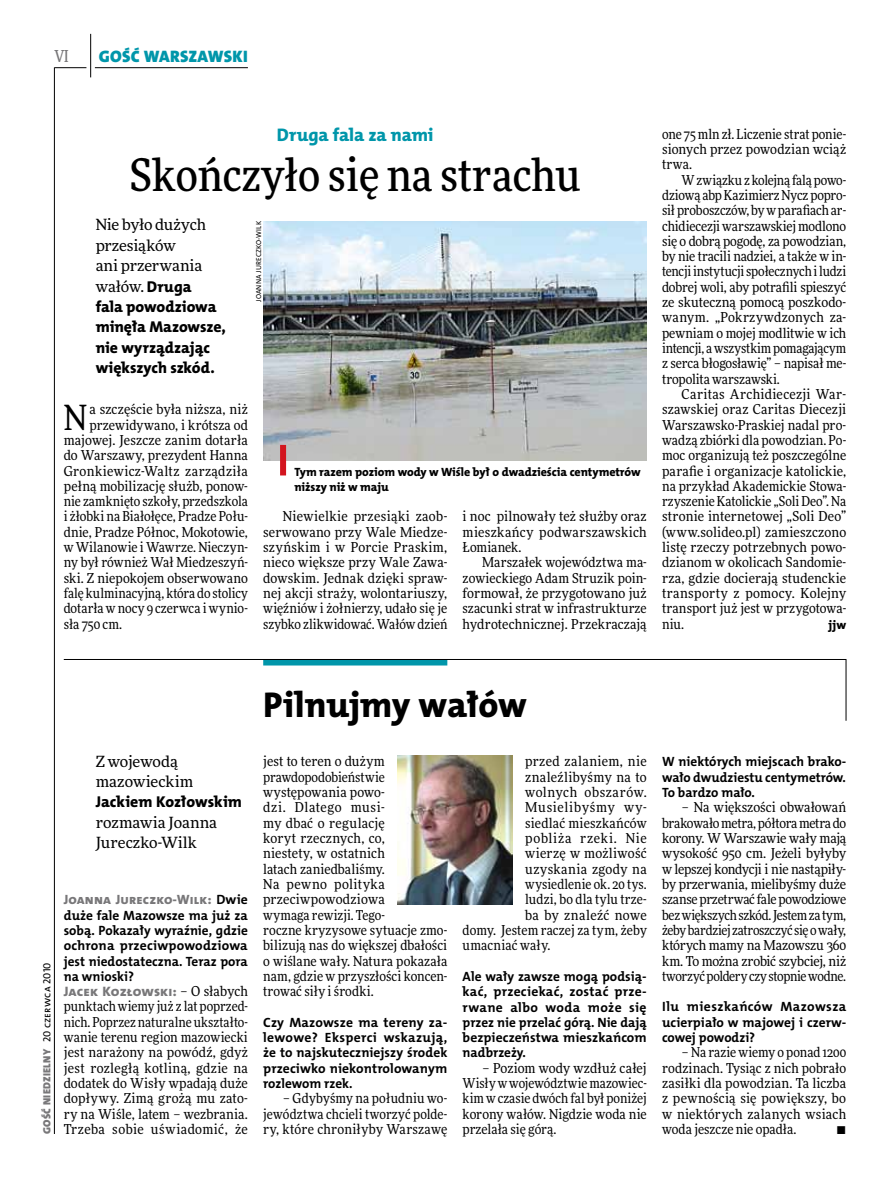
<style>
.page{position:relative;width:893px;height:1191px;background:#fff}
.page>*{position:absolute;margin:0;border:0;box-sizing:border-box;transform-origin:0 0}
.t1{font:500 45px "Freeday Narrow";color:#000}
.t2{font:36px "The Mix HP8 Ex Bld";letter-spacing:-.005em;color:#000}
.t3{font:34.8px "Freeday Narrow News";color:#000}
.t4{font:18.3px "The Mix HP8 Ex Bld";letter-spacing:-.005em;color:#0096aa}
.t5{font:16.65px "The Mix HP9 Blk";letter-spacing:.02em;color:#0096aa}
.t6{font:500 16.5px "Freeday Narrow";color:#787779;scale:.9 1}
.t7{font:15.75px/20.4px "The Mix HP8 Ex Bld";letter-spacing:-.005em;color:#000}
.t8{font:15.45px/20.4px "Freeday News";letter-spacing:-.005em;color:#000}
.t9{font:13.65px/15.3px "Freeday Narrow News";letter-spacing:.01em;color:#000;text-align:justify}
.t10{font:13.65px "The Mix HP8 Ex Bld";letter-spacing:.01em;color:#787779}
.t11{font:13.65px "Freeday Narrow News";letter-spacing:.04em;color:#000}
.t12{font:13.65px "Freeday Narrow News";letter-spacing:.05em;color:#000}
.t13{font:13.65px "Freeday Narrow News";letter-spacing:.035em;color:#000}
.t14{font:13.65px "Freeday Narrow News";letter-spacing:.055em;color:#000}
.t15{font:13.5px/15.3px "The Mix HP7 Bld";color:#000;text-align:justify}
.t16{font:13.5px "The Mix HP8 Ex Bld";letter-spacing:.01em;color:#787779}
.t17{font:12.3px "The Mix HP8 Ex Bld";color:#000}
.t18{font:12px/15.3px "The Mix HP8 Ex Bld";letter-spacing:-.005em;color:#000}
.t19{font:10.5px "The Mix HP9 Blk";letter-spacing:.025em;color:#787779}
.t20{font:7.2px "The Mix HP5 Plain";letter-spacing:.015em;color:#000}
.s1{font-family:"The Mix HP8 Ex Bld";font-size:15.75px}
.s2{font-family:"The Mix HP5 Plain";color:#000}
.s3{font-family:"The Mix HP7 Bld";color:#000}
.s4{font-family:"Freeday Narrow News";color:#000}
</style>
<div class="page">
<hr style="left:54px;top:67px;width:1px;height:1067px;background:#000">
<hr style="left:90px;top:34px;width:1px;height:43px;background:#000">
<hr style="left:54px;top:67px;width:32px;height:1px;background:#000">
<hr style="left:95px;top:67px;width:153px;height:1px;background:#000">
<svg style="left:63px;top:659px;width:783px;height:62px"></svg>
<img style="left:398px;top:755px;width:114px;height:149px">
<img style="left:263px;top:221px;width:384px;height:239px">
<div style="left:280px;top:445px;width:6px;height:30px;background:#d3151f"></div>
<p class="t6" style="left:54px;top:46px;width:17px">VI</p>
<p class="t5" style="left:99px;top:46px;width:150px">GOŚĆ WARSZAWSKI</p>
<h3 class="t4" style="left:277px;top:123px;width:158px">Druga fala za nami</h3>
<h1 class="t1" style="left:130px;top:147px;width:452px">Skończyło się na strachu</h1>
<p class="t20" style="left:254px;top:302px;width:81px;rotate:-90deg">Joanna Jureczko-Wilk</p>
<p class="t8" style="left:96px;top:214px;width:112px">Nie było dużych przesiąków<br>ani przerwania wałów. <span class="s1">Druga</span></p>
<p class="t7" style="left:96px;top:297px;width:132px">fala powodziowa minęła Mazowsze, nie wyrządzając większych szkód.</p>
<h3 class="t3" style="left:64px;top:396px;width:25px">N</h3>
<p class="t9" style="left:89px;top:401px;width:160px">a szczęście była niższa, niż</p>
<p class="t9" style="left:89px;top:417px;width:160px">przewidywano, i krótsza od</p>
<p class="t9" style="left:64px;top:432px;width:186px">majowej. Jeszcze zanim dotarła</p>
<p class="t9" style="left:64px;top:447px;width:186px">do Warszawy, prezydent Hanna</p>
<p class="t9" style="left:64px;top:463px;width:186px">Gronkiewicz-Waltz zarządziła</p>
<p class="t9" style="left:64px;top:478px;width:186px">pełną mobilizację służb, ponow-</p>
<p class="t9" style="left:64px;top:493px;width:186px">nie zamknięto szkoły, przedszkola</p>
<p class="t9" style="left:64px;top:509px;width:186px">i żłobki na Białołęce, Pradze Połu-</p>
<p class="t9" style="left:64px;top:524px;width:186px">dnie, Pradze Północ, Mokotowie,</p>
<p class="t9" style="left:64px;top:539px;width:186px">w Wilanowie i Wawrze. Nieczyn-</p>
<p class="t9" style="left:64px;top:555px;width:186px">ny był również Wał Miedzeszyń-</p>
<p class="t9" style="left:64px;top:570px;width:186px">ski. Z niepokojem obserwowano</p>
<p class="t9" style="left:64px;top:585px;width:186px">falę kulminacyjną, która do stolicy</p>
<p class="t9" style="left:64px;top:600px;width:186px">dotarła w nocy 9 czerwca i wynio-</p>
<p class="t9" style="left:64px;top:616px;width:60px">sła 750 cm.</p>
<p class="t18" style="left:294px;top:464px;width:348px">Tym razem poziom wody w Wiśle był o dwadzieścia centymetrów niższy niż w maju</p>
<p class="t9" style="left:263px;top:509px;width:186px;text-indent:20px">Niewielkie przesiąki zaob&shy;serwowano przy Wale Miedze&shy;szyńskim i w Porcie Praskim, nieco większe przy Wale Zawa&shy;dowskim. Jednak dzięki spraw&shy;nej akcji straży, wolontariuszy, więźniów i żołnierzy, udało się je szybko zlikwidować. Wałów dzień</p>
<p class="t9" style="left:463px;top:509px;width:186px">i noc pilnowały też służby oraz mieszkańcy podwarszawskich Łomianek.</p>
<p class="t9" style="left:463px;top:555px;width:186px;text-indent:20px">Marszałek województwa ma&shy;zowieckiego Adam Struzik poin&shy;formował, że przygotowano już szacunki strat w infrastrukturze hydrotechnicznej. Przekraczają</p>
<p class="t9" style="left:662px;top:126px;width:186px">one 75 mln zł. Liczenie strat ponie&shy;sionych przez powodzian wciąż trwa.</p>
<p class="t9" style="left:662px;top:172px;width:186px;text-indent:20px">W związku z kolejną falą powo&shy;dziową abp Kazimierz Nycz popro&shy;sił proboszczów, by w parafiach ar&shy;chidiecezji warszawskiej modlono się o dobrą pogodę, za powodzian, by nie tracili nadziei, a także w in&shy;tencji instytucji społecznych i ludzi dobrej woli, aby potrafili spieszyć ze skuteczną pomocą poszkodo&shy;wanym. „Pokrzywdzonych za&shy;pewniam o mojej modlitwie w ich intencji, a wszystkim pomagającym z serca błogosławię” – napisał me&shy;tropolita warszawski.</p>
<p class="t9" style="left:662px;top:386px;width:186px;text-indent:20px">Caritas Archidiecezji War&shy;szawskiej oraz Caritas Diecezji Warszawsko-Praskiej nadal pro&shy;wadzą zbiórki dla powodzian. Po&shy;moc organizują też poszczególne parafie i organizacje katolickie, na przykład Akademickie Stowa&shy;rzyszenie Katolickie „Soli Deo”. Na stronie internetowej „Soli Deo” (www.solideo.pl) zamieszczono listę rzeczy potrzebnych powo&shy;dzianom w okolicach Sandomie&shy;rza, gdzie docierają studenckie transporty z pomocy. Kolejny transport już jest w przygotowa&shy;niu.</p>
<p class="t17" style="left:828px;top:616px;width:19px">jjw</p>
<p class="t8" style="left:96px;top:750px;width:99px">Z wojewodą mazowieckim</p>
<p class="t7" style="left:96px;top:792px;width:148px">Jackiem Kozłowskim</p>
<p class="t8" style="left:96px;top:812px;width:123px">rozmawia Joanna<br>Jureczko-Wilk</p>
<p class="t19" style="left:40px;top:1134px;width:173px;rotate:-90deg">GOŚĆ NIEDZIELNY <span class="s2">20 czerwca 2010</span></p>
<p class="t16" style="left:64px;top:891px;width:186px">Joanna Jureczko-Wilk: <span class="s3">Dwie</span></p>
<p class="t15" style="left:64px;top:907px;width:186px">duże fale Mazowsze ma już za sobą. Pokazały wyraźnie, gdzie ochrona przeciwpowodziowa jest niedostateczna. Teraz pora na wnioski?</p>
<p class="t10" style="left:64px;top:982px;width:186px">Jacek Kozłowski: <span class="s4">– O słabych</span></p>
<p class="t9" style="left:64px;top:998px;width:186px">punktach wiemy już z lat poprzed&shy;nich. Poprzez naturalne ukształto&shy;wanie terenu region mazowiecki jest narażony na powódź, gdyż jest rozległą kotliną, gdzie na dodatek do Wisły wpadają duże dopływy. Zimą grożą mu zato&shy;ry na Wiśle, latem – wezbrania.<br>Trzeba sobie uświadomić, że</p>
<h2 class="t2" style="left:263px;top:682px;width:265px">Pilnujmy wałów</h2>
<p class="t9" style="left:263px;top:754px;width:186px;text-align:left">jest to teren o dużym prawdopodobieństwie występowania powo-<br>dzi. Dlatego musi-<br>my dbać o regulację<br>koryt rzecznych, co,<br>niestety, w ostatnich<br>latach zaniedbaliśmy.<br>Na pewno polityka przeciwpowodziowa<br>wymaga rewizji. Tego-<br>roczne kryzysowe sytuacje zmo&shy;bilizują nas do większej dbałości o wiślane wały. Natura pokazała nam, gdzie w przyszłości koncen&shy;trować siły i środki.</p>
<p class="t15" style="left:263px;top:1014px;width:186px">Czy Mazowsze ma tereny za&shy;lewowe? Eksperci wskazują, że to najskuteczniejszy środek przeciwko niekontrolowanym rozlewom rzek.</p>
<p class="t9" style="left:263px;top:1090px;width:186px;text-indent:20px">– Gdybyśmy na południu wo&shy;jewództwa chcieli tworzyć polde&shy;ry, które chroniłyby Warszawę</p>
<p class="t9" style="left:525px;top:754px;width:123px">przed zalaniem, nie</p>
<p class="t9" style="left:525px;top:769px;width:123px">znaleźlibyśmy na to</p>
<p class="t11" style="left:525px;top:784px;width:123px">wolnych obszarów.</p>
<p class="t14" style="left:525px;top:799px;width:123px">Musielibyśmy wy-</p>
<p class="t9" style="left:525px;top:815px;width:123px">siedlać mieszkańców</p>
<p class="t12" style="left:525px;top:829px;width:123px">pobliża rzeki. Nie</p>
<p class="t9" style="left:525px;top:845px;width:123px">wierzę w możliwość</p>
<p class="t13" style="left:525px;top:860px;width:123px">uzyskania zgody na</p>
<p class="t9" style="left:525px;top:876px;width:123px">wysiedlenie ok. 20 tys.</p>
<p class="t9" style="left:525px;top:891px;width:123px">ludzi, bo dla tylu trze-</p>
<p class="t9" style="left:525px;top:907px;width:123px">ba by znaleźć nowe</p>
<p class="t9" style="left:463px;top:922px;width:186px">domy. Jestem raczej za tym, żeby</p>
<p class="t9" style="left:463px;top:937px;width:89px">umacniać wały.</p>
<p class="t15" style="left:463px;top:968px;width:186px">Ale wały zawsze mogą podsią&shy;kać, przeciekać, zostać prze&shy;rwane albo woda może się przez nie przelać górą. Nie dają bezpieczeństwa mieszkańcom nadbrzeży.</p>
<p class="t9" style="left:463px;top:1060px;width:186px;text-indent:20px">– Poziom wody wzdłuż całej Wisły w województwie mazowiec&shy;kim w czasie dwóch fal był poniżej korony wałów. Nigdzie woda nie przelała się górą.</p>
<p class="t15" style="left:662px;top:754px;width:186px">W niektórych miejscach brako&shy;wało dwudziestu centymetrów.<br>To bardzo mało.</p>
<p class="t9" style="left:662px;top:799px;width:186px;text-indent:20px">– Na większości obwałowań brakowało metra, półtora metra do korony. W Warszawie wały mają wysokość 950 cm. Jeżeli byłyby w lepszej kondycji i nie nastąpiły&shy;by przerwania, mielibyśmy duże szanse przetrwać fale powodziowe bez większych szkód. Jestem za tym, żeby bardziej zatroszczyć się o wały, których mamy na Mazowszu 360 km. To można zrobić szybciej, niż tworzyć poldery czy stopnie wodne.</p>
<p class="t15" style="left:662px;top:999px;width:186px">Ilu mieszkańców Mazowsza ucierpiało w majowej i czerw&shy;cowej powodzi?</p>
<p class="t9" style="left:662px;top:1044px;width:186px;text-indent:20px">– Na razie wiemy o ponad 1200 rodzinach. Tysiąc z nich pobrało zasiłki dla powodzian. Ta liczba z pewnością się powiększy, bo w niektórych zalanych wsiach woda jeszcze nie opadła.</p>
<p class="t9" style="left:837px;top:1121px;width:11px">•</p>
</div>
